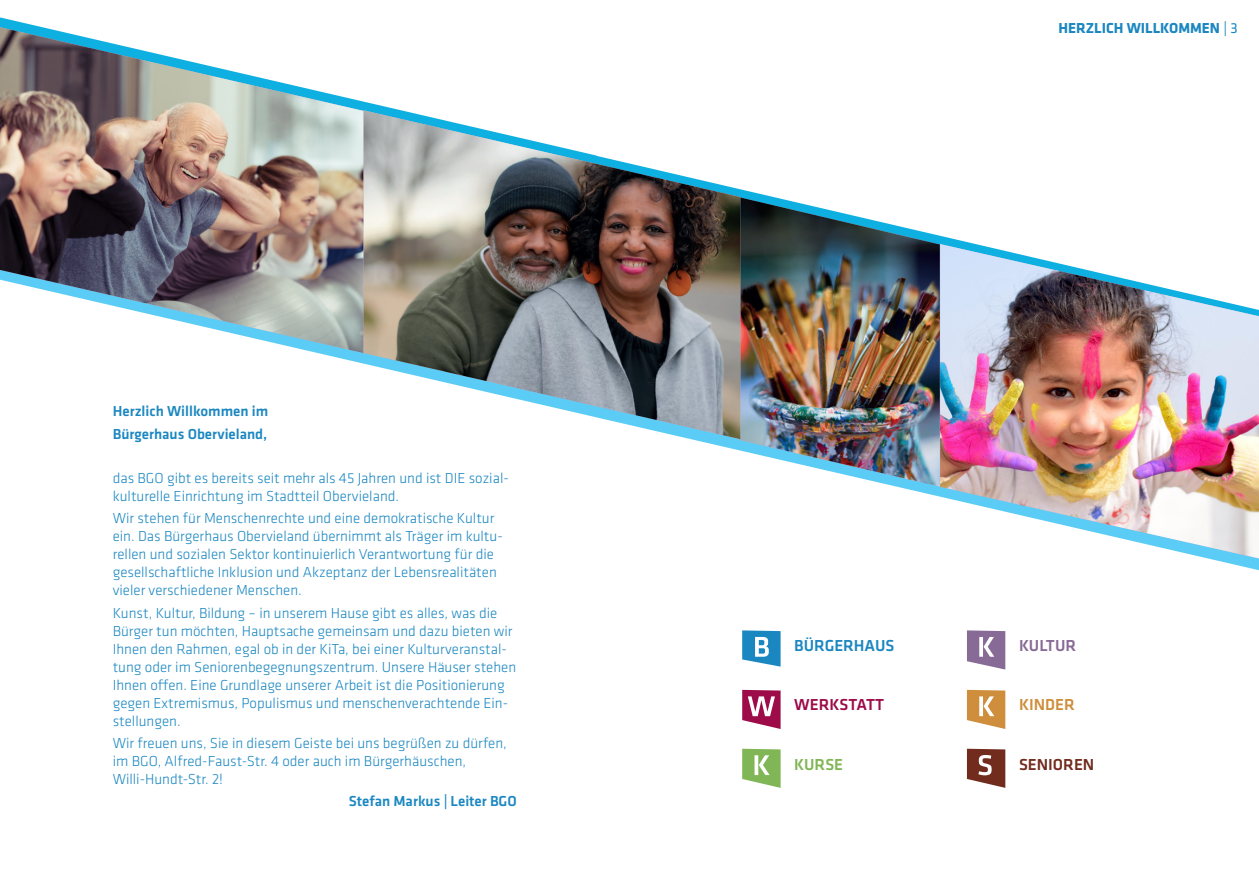
<style>
.page{position:relative;width:1259px;height:893px;background:#fff}
.page>*{position:absolute;margin:0;border:0;box-sizing:border-box;transform-origin:0 0}
.t1{font:500 16.5px "Klavika";color:#1b87c1}
.t2{font:500 16.5px "Klavika";color:#9d0b49}
.t3{font:500 16.5px "Klavika";color:#712c1e}
.t4{font:500 16.5px "Klavika";color:#876a96}
.t5{font:500 16.5px "Klavika";color:#ce8e3b}
.t6{font:500 16.5px "Klavika";color:#80b655}
.t7{font:300 15px/18px "Klavika";color:#1b87c1}
.t8{font:500 15px "Klavika";color:#1b87c1}
.t9{font:700 15px "Klavika";color:#1b87c1}
.s1{font-weight:400}
</style>
<div class="page">
<svg style="left:690px;top:189px;width:569px;height:381px"></svg>
<img style="left:739px;top:197px;width:201px;height:290px">
<img style="left:0;top:27px;width:364px;height:326px">
<img style="left:364px;top:110px;width:376px;height:329px">
<img style="left:940px;top:244px;width:319px;height:314px">
<svg style="left:742px;top:690px;width:38px;height:39px"></svg>
<svg style="left:742px;top:749px;width:38px;height:39px"></svg>
<svg style="left:967px;top:630px;width:38px;height:39px"></svg>
<svg style="left:967px;top:690px;width:38px;height:39px"></svg>
<svg style="left:967px;top:749px;width:38px;height:39px"></svg>
<svg style="left:742px;top:630px;width:38px;height:37px"></svg>
<p class="t8" style="left:113px;top:401px;width:157px">Herzlich Willkommen im</p>
<p class="t8" style="left:113px;top:423px;width:156px">Bürgerhaus Obervieland,</p>
<p class="t7" style="left:113px;top:469px;width:398px">das BGO gibt es bereits seit mehr als 45 Jahren und ist DIE sozial&shy;kulturelle Einrichtung im Stadtteil Obervieland.</p>
<p class="t7" style="left:113px;top:509px;width:391px">Wir stehen für Menschenrechte und eine demokratische Kultur ein. Das Bürgerhaus Obervieland übernimmt als Träger im kultu&shy;rellen und sozialen Sektor kontinuierlich Verantwortung für die gesellschaftliche Inklusion und Akzeptanz der Lebensrealitäten vieler verschiedener Menschen.</p>
<p class="t7" style="left:113px;top:603px;width:405px">Kunst, Kultur, Bildung – in unserem Hause gibt es alles, was die Bürger tun möchten, Hauptsache gemeinsam und dazu bieten wir Ihnen den Rahmen, egal ob in der KiTa, bei einer Kulturveranstal&shy;tung oder im Seniorenbegegnungszentrum. Unsere Häuser stehen Ihnen offen. Eine Grundlage unserer Arbeit ist die Positionierung gegen Extremismus, Populismus und menschenverachtende Ein&shy;stellungen.</p>
<p class="t7" style="left:113px;top:734px;width:395px">Wir freuen uns, Sie in diesem Geiste bei uns begrüßen zu dürfen, im BGO, Alfred-Faust-Str. 4 oder auch im Bürgerhäuschen,</p>
<p class="t7" style="left:113px;top:770px;width:112px">Willi-Hundt-Str. 2!</p>
<p class="t8" style="left:349px;top:791px;width:169px">Stefan Markus | Leiter BGO</p>
<p class="t9" style="left:1058px;top:17px;width:181px">HERZLICH WILLKOMMEN <span class="s1">| 3</span></p>
<p class="t1" style="left:794px;top:634px;width:102px">BÜRGERHAUS</p>
<p class="t4" style="left:1019px;top:634px;width:59px">KULTUR</p>
<p class="t2" style="left:794px;top:694px;width:91px">WERKSTATT</p>
<p class="t5" style="left:1019px;top:694px;width:57px">KINDER</p>
<p class="t6" style="left:794px;top:753px;width:50px">KURSE</p>
<p class="t3" style="left:1019px;top:753px;width:77px">SENIOREN</p>
</div>
